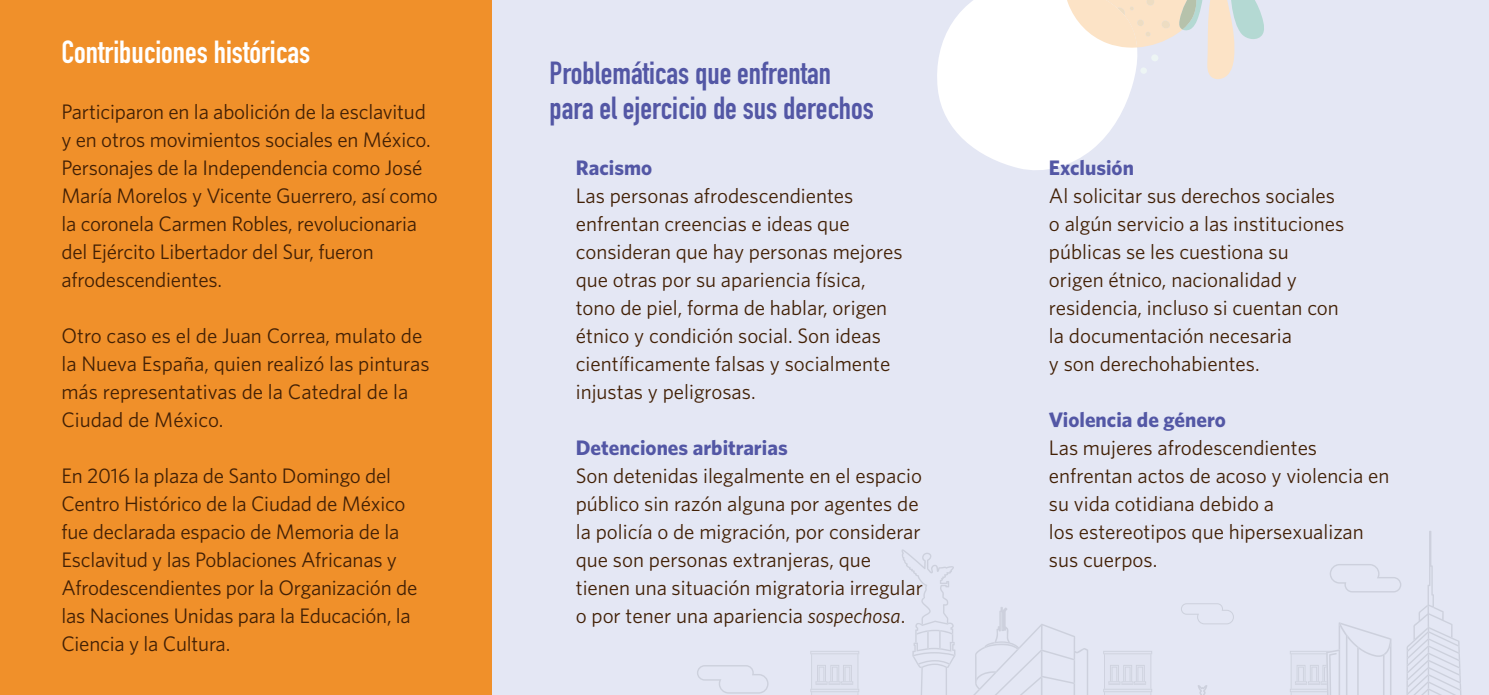
<style>
.page{position:relative;width:1489px;height:695px;background:#fff}
.page>*{position:absolute;margin:0;border:0;box-sizing:border-box;transform-origin:0 0}
.Titulo{font:700 31.5px/35px "DIN Condensed";color:#5357a5}
.Titulo-2{font:700 31.5px "DIN Condensed";color:#fff}
.Texto_S_S{font:21px/28px "Whitney";color:#422005}
.Texto_S_S-2{font:700 21px "Whitney";color:#5357a5}
.s1{font-style:italic}
</style>
<div class="page">
<div style="left:491px;top:0;width:997px;height:694px;background:#e4e7f4"></div>
<div style="left:0;top:0;width:491px;height:694px;background:#f0902a"></div>
<svg style="left:937px;top:0;width:327px;height:170px"></svg>
<p class="Titulo-2" style="left:61px;top:31px;width:250px">Contribuciones históricas</p>
<p class="Texto_S_S" style="left:61px;top:97px;width:378px">Participaron en la abolición de la esclavitud y en otros movimientos sociales en México.<br>Personajes de la Independencia como José María Morelos y Vicente Guerrero, así como la coronela Carmen Robles, revolucionaria del Ejército Libertador del Sur, fueron afrodescendientes.</p>
<p class="Texto_S_S" style="left:61px;top:321px;width:369px">Otro caso es el de Juan Correa, mulato de la Nueva España, quien realizó las pinturas más representativas de la Catedral de la Ciudad de México.</p>
<p class="Texto_S_S" style="left:61px;top:461px;width:357px">En 2016 la plaza de Santo Domingo del Centro Histórico de la Ciudad de México fue declarada espacio de Memoria de la Esclavitud y las Poblaciones Africanas y Afrodescendientes por la Organización de las Naciones Unidas para la Educación, la Ciencia y la Cultura.</p>
<p class="Titulo" style="left:549px;top:55px;width:326px">Problemáticas que enfrentan para el ejercicio de sus derechos</p>
<p class="Texto_S_S-2" style="left:575px;top:155px;width:78px">Racismo</p>
<p class="Texto_S_S" style="left:575px;top:181px;width:328px">Las personas afrodescendientes enfrentan creencias e ideas que consideran que hay personas mejores que otras por su apariencia física, tono de piel, forma de hablar, origen étnico y condición social. Son ideas científicamente falsas y socialmente injustas y peligrosas.</p>
<p class="Texto_S_S-2" style="left:575px;top:435px;width:213px">Detenciones arbitrarias</p>
<p class="Texto_S_S" style="left:575px;top:461px;width:349px">Son detenidas ilegalmente en el espacio público sin razón alguna por agentes de la policía o de migración, por considerar que son personas extranjeras, que tienen una situación migratoria irregular o por tener una apariencia <span class="s1">sospechosa</span>.</p>
<p class="Texto_S_S-2" style="left:1048px;top:155px;width:86px">Exclusión</p>
<p class="Texto_S_S" style="left:1048px;top:181px;width:297px">Al solicitar sus derechos sociales o algún servicio a las instituciones públicas se les cuestiona su origen étnico, nacionalidad y residencia, incluso si cuentan con la documentación necesaria<br>y son derechohabientes.</p>
<p class="Texto_S_S-2" style="left:1048px;top:407px;width:178px">Violencia de género</p>
<p class="Texto_S_S" style="left:1048px;top:433px;width:342px">Las mujeres afrodescendientes enfrentan actos de acoso y violencia en su vida cotidiana debido a<br>los estereotipos que hipersexualizan sus cuerpos.</p>
</div>
